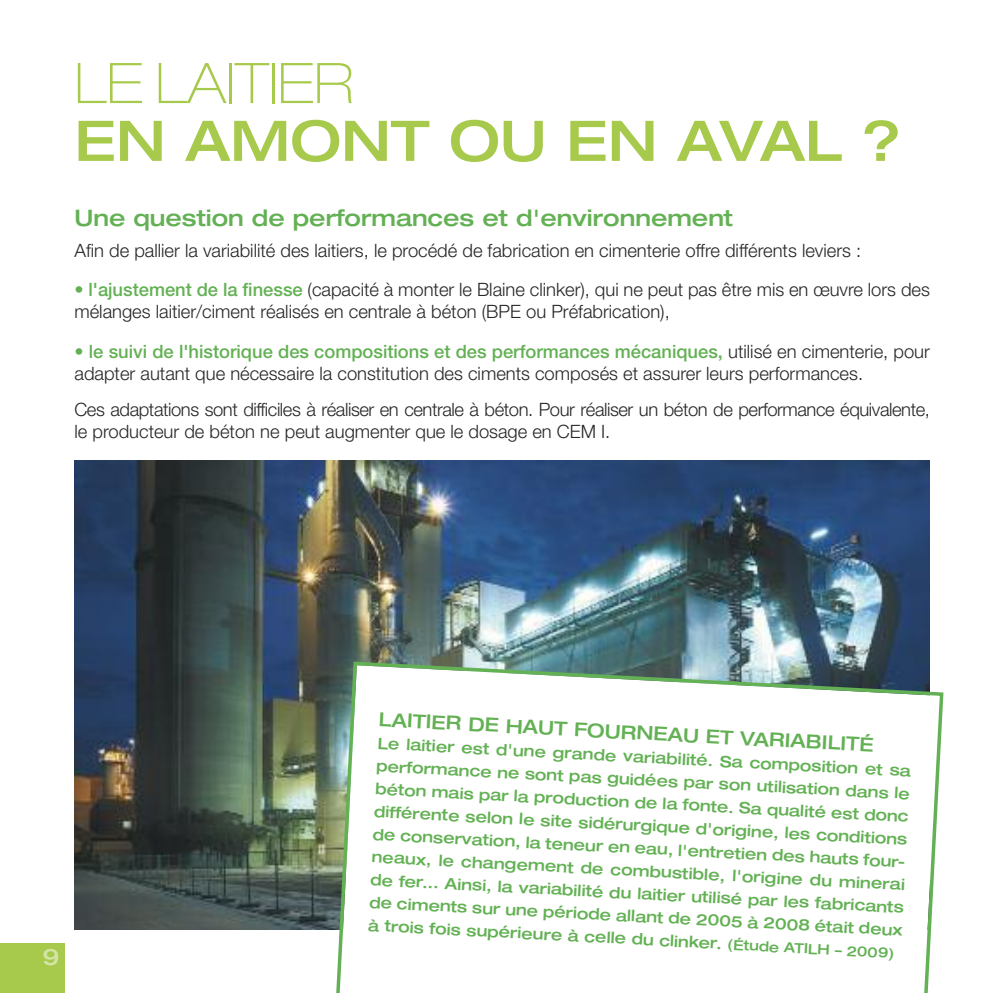
<style>
.page{position:relative;width:993px;height:993px;background:#fff}
.page>*{position:absolute;margin:0;border:0;box-sizing:border-box;transform-origin:0 0}
.t1{font:500 expanded 56px "Helvetica Neue";color:#a7ca4c}
.t2{font:100 expanded 56px "Helvetica Neue";color:#a7ca4c}
.t3{font:500 expanded 22.75px "Helvetica Neue";color:#63b154}
.t4{font:500 expanded 22.75px "Helvetica Neue";color:#d3e4a5}
.t5{font:500 expanded 19.25px "Helvetica Neue";color:#63b154}
.t6{font:300 18.38px/22.1px "Helvetica Neue";color:#272627}
.t7{font:300 18.38px/22.1px "Helvetica Neue";letter-spacing:-.02em;color:#272627}
.t8{font:500 expanded 15.75px/22.8px "Helvetica Neue";color:#63b154;text-align:justify}
.t9{font:500 expanded 14px "Helvetica Neue";color:#63b154}
.s1{font-weight:500;color:#63b154}
.s2{font-size:15.75px}
</style>
<div class="page">
<img style="left:74px;top:461px;width:855px;height:468px">
<svg style="left:334px;top:659px;width:610px;height:333px"></svg>
<div style="left:0;top:943px;width:64px;height:49px;background:#a7ca4c"></div>
<hr style="left:992px;top:943px;width:1px;height:49px;background:#a7ca4c">
<h1 class="t2" style="left:74px;top:63px;width:280px">LE LAITIER</h1>
<h1 class="t1" style="left:74px;top:121px;width:828px">EN AMONT OU EN AVAL ?</h1>
<h2 class="t3" style="left:74px;top:209px;width:660px">Une question de performances et d'environnement</h2>
<p class="t6" style="left:74px;top:241px;width:788px">Afin de pallier la variabilité des laitiers, le procédé de fabrication en cimenterie offre différents leviers :</p>
<p class="t6" style="left:74px;top:280px;width:856px"><span class="s1">• l'ajustement de la finesse</span> (capacité à monter le Blaine clinker), qui ne peut pas être mis en œuvre lors des mélanges laitier/ciment réalisés en centrale à béton (BPE ou Préfabrication),</p>
<p class="t6" style="left:74px;top:342px;width:856px"><span class="s1">• le suivi de l'historique des compositions et des performances mécaniques,</span> utilisé en cimenterie, pour adapter autant que nécessaire la constitution des ciments composés et assurer leurs performances.</p>
<p class="t7" style="left:74px;top:400px;width:856px">Ces adaptations sont difficiles à réaliser en centrale à béton. Pour réaliser un béton de performance équivalente, le producteur de béton ne peut augmenter que le dosage en CEM I.</p>
<h2 class="t4" style="left:42px;top:948px;width:18px">9</h2>
<p class="t5" style="left:379px;top:711px;width:496px;rotate:3deg">LAITIER DE HAUT FOURNEAU ET VARIABILITÉ</p>
<p class="t8" style="left:377px;top:755px;width:535px;rotate:3deg">performance ne sont pas guidées par son utilisation dans le béton mais par la production de la fonte. Sa qualité est donc différente selon le site sidérurgique d'origine, les conditions de conservation, la teneur en eau, l'entretien des hauts four&shy;neaux, le changement de combustible, l'origine du minerai de fer... Ainsi, la variabilité du laitier utilisé par les fabricants de ciments sur une période allant de 2005 à 2008 était deux à trois fois supérieure</p>
<p class="t8" style="left:378px;top:733px;width:535px;rotate:3deg">Le laitier est d'une grande variabilité. Sa composition et sa</p>
<p class="t9" style="left:568px;top:930px;width:328px;rotate:3deg"><span class="s2">à celle du clinker.</span> (Étude ATILH – 2009)</p>
</div>
